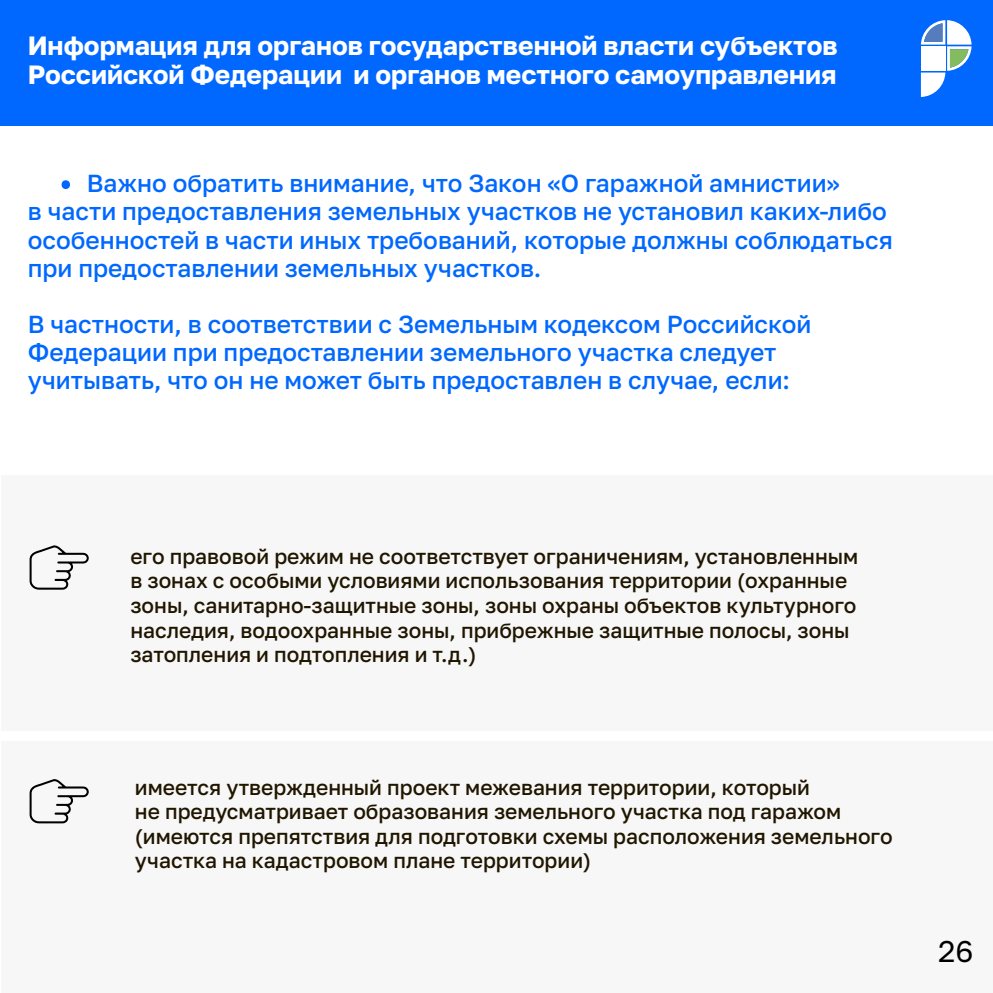
<style>
.page{position:relative;width:993px;height:993px;background:#fff}
.page>*{position:absolute;margin:0;border:0;box-sizing:border-box;transform-origin:0 0}
.t1{font:29.75px "Golos Text VF";color:#000}
.t2{font:26.25px/29.8px "Golos Text VF";color:#fff}
.t3{font:24.5px/28px "Golos Text VF";color:#0068ff}
.t4{font:21px/24.5px "Golos Text VF";color:#201600}
</style>
<div class="page">
<div style="left:1px;top:475px;width:991px;height:517px;background:#f7f7f7"></div>
<div style="left:0;top:731px;width:992px;height:9px;background:#fff"></div>
<svg style="left:30px;top:545px;width:59px;height:44px"></svg>
<svg style="left:30px;top:779px;width:59px;height:44px"></svg>
<div style="left:0;top:0;width:992px;height:126px;background:#0068ff"></div>
<svg style="left:920px;top:20px;width:51px;height:77px"></svg>
<svg style="left:61px;top:180px;width:9px;height:9px"></svg>
<p class="t2" style="left:28px;top:30px;width:811px">Информация для органов государственной власти субъектов<br>Российской Федерации и органов местного самоуправления</p>
<p class="t3" style="left:28px;top:169px;width:866px;text-indent:59px">Важно обратить внимание, что Закон «О гаражной амнистии»<br>в части предоставления земельных участков не установил каких-либо особенностей в части иных требований, которые должны соблюдаться при предоставлении земельных участков.</p>
<p class="t3" style="left:28px;top:309px;width:785px">В частности, в соответствии с Земельным кодексом Российской<br>Федерации при предоставлении земельного участка следует учитывать, что он не может быть предоставлен в случае, если:</p>
<p class="t4" style="left:130px;top:544px;width:729px">его правовой режим не соответствует ограничениям, установленным в зонах с особыми условиями использования территории (охранные зоны, санитарно-защитные зоны, зоны охраны объектов культурного наследия, водоохранные зоны, прибрежные защитные полосы, зоны затопления и подтопления и т.д.)</p>
<p class="t4" style="left:135px;top:774px;width:759px">имеется утвержденный проект межевания территории, который<br>не предусматривает образования земельного участка под гаражом (имеются препятствия для подготовки схемы расположения земельного участка на кадастровом плане территории)</p>
<h1 class="t1" style="left:937px;top:933px;width:37px">26</h1>
</div>
